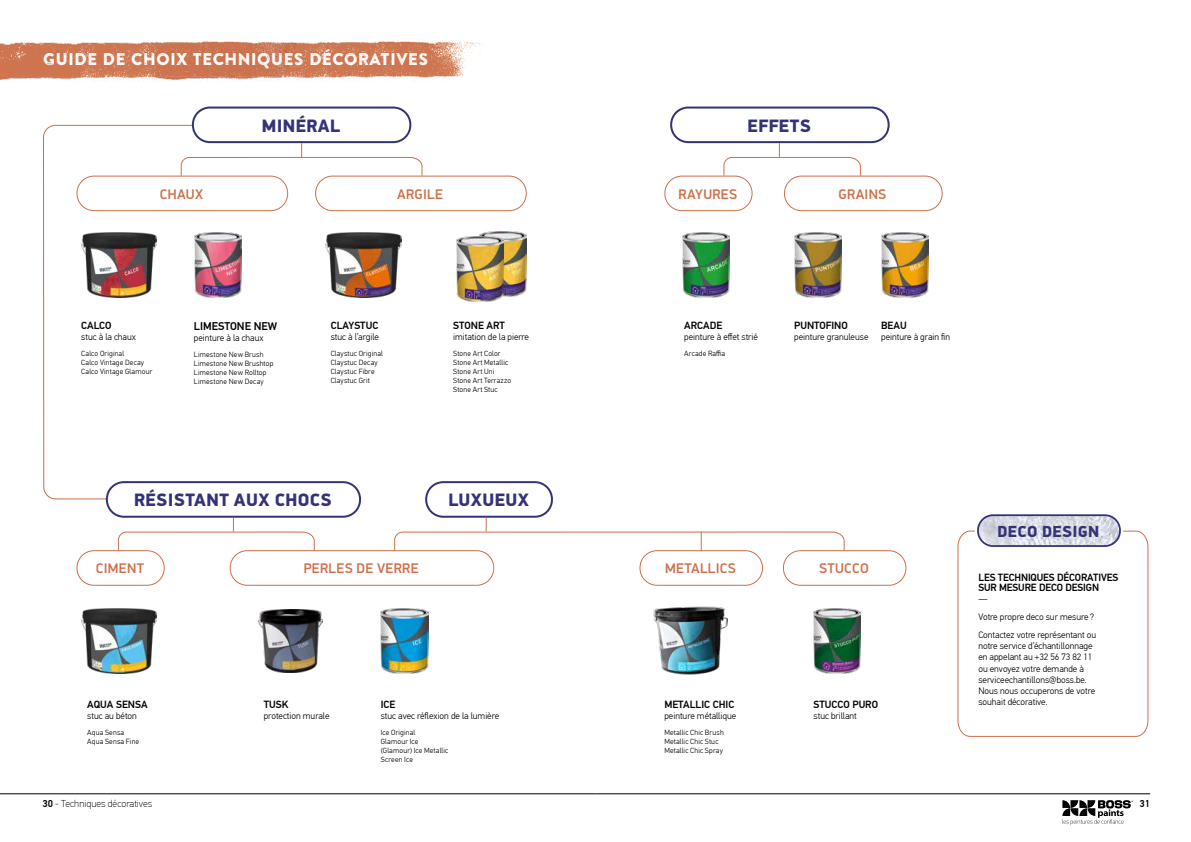
<style>
.page{position:relative;width:1191px;height:842px;background:#fff}
.page>*{position:absolute;margin:0;border:0;box-sizing:border-box;transform-origin:0 0}
.t1{font:900 18px "PFDIN Display Pro";letter-spacing:.02em;color:#353378}
.t2{font:17px "Brandon Printed Two";color:#fff}
.t3{font:900 16.1px "PFDIN Display Pro";letter-spacing:.02em;color:#353378}
.t4{font:500 14px "PFDIN Display Pro";letter-spacing:.02em;color:#cd6f4b}
.t5{font:500 11.2px "PF Din Text Pro";color:#000}
.t6{font:500 10.4px/9.3px "PF Din Text Pro";color:#000}
.t7{font:100 10px "PF Din Text Pro";color:#000}
.t8{font:500 10px "PF Din Text Pro";color:#000}
.t9{font:300 9.3px/11.1px "PF Din Text Pro";color:#000}
.t10{font:300 7.5px/9px "PF Din Text Pro";letter-spacing:.025em;color:#000}
.s1{font-weight:500}
</style>
<div class="page">
<hr style="left:0;top:793px;width:595px;height:1px;background:#000">
<hr style="left:595px;top:793px;width:555px;height:1px;background:#000">
<svg style="left:1062px;top:800px;width:70px;height:25px"></svg>
<img style="left:201px;top:233px;width:40px;height:65px">
<img style="left:326px;top:232px;width:75px;height:66px">
<img style="left:81px;top:608px;width:75px;height:65px">
<img style="left:381px;top:608px;width:47px;height:65px">
<img style="left:881px;top:233px;width:47px;height:65px">
<img style="left:794px;top:233px;width:47px;height:65px">
<img style="left:654px;top:606px;width:73px;height:69px">
<img style="left:682px;top:233px;width:47px;height:65px">
<img style="left:813px;top:608px;width:48px;height:65px">
<img style="left:258px;top:609px;width:64px;height:63px">
<img style="left:479px;top:232px;width:48px;height:65px">
<img style="left:456px;top:236px;width:47px;height:65px">
<svg style="left:43px;top:109px;width:158px;height:391px"></svg>
<svg style="left:957px;top:530px;width:192px;height:207px"></svg>
<img style="left:978px;top:516px;width:142px;height:30px">
<div style="left:974px;top:512px;width:149px;height:37px;border:3px solid #fff;border-radius:17px"></div>
<div style="left:193px;top:108px;width:217px;height:34px;background:#fff;border-radius:17px"></div>
<div style="left:192px;top:107px;width:219px;height:36px;border:2px solid #353378;border-radius:17px"></div>
<div style="left:107px;top:482px;width:253px;height:35px;background:#fff;border-radius:17px"></div>
<div style="left:106px;top:481px;width:255px;height:37px;border:2px solid #353378;border-radius:17px"></div>
<div style="left:425px;top:481px;width:128px;height:37px;border:2px solid #353378;border-radius:17px"></div>
<div style="left:977px;top:514px;width:143px;height:33px;border:2px solid #353378;border-radius:15px"></div>
<div style="left:76px;top:550px;width:89px;height:36px;border:1px solid #cd6f4b;border-radius:17px"></div>
<div style="left:639px;top:550px;width:124px;height:36px;border:1px solid #cd6f4b;border-radius:17px"></div>
<div style="left:76px;top:176px;width:212px;height:35px;border:1px solid #cd6f4b;border-radius:17px"></div>
<div style="left:315px;top:176px;width:212px;height:35px;border:1px solid #cd6f4b;border-radius:17px"></div>
<div style="left:230px;top:550px;width:264px;height:36px;border:1px solid #cd6f4b;border-radius:17px"></div>
<div style="left:783px;top:550px;width:123px;height:36px;border:1px solid #cd6f4b;border-radius:17px"></div>
<svg style="left:180px;top:143px;width:243px;height:34px"></svg>
<svg style="left:117px;top:518px;width:198px;height:33px"></svg>
<svg style="left:394px;top:518px;width:451px;height:33px"></svg>
<div style="left:670px;top:107px;width:219px;height:36px;border:2px solid #353378;border-radius:17px"></div>
<div style="left:664px;top:176px;width:88px;height:35px;border:1px solid #cd6f4b;border-radius:17px"></div>
<div style="left:784px;top:176px;width:158px;height:35px;border:1px solid #cd6f4b;border-radius:17px"></div>
<svg style="left:723px;top:143px;width:138px;height:34px"></svg>
<img style="left:336px;top:41px;width:148px;height:37px">
<img style="left:0;top:41px;width:336px;height:41px">
<h2 class="t2" style="left:43px;top:49px;width:387px">GUIDE DE CHOIX TECHNIQUES DÉCORATIVES</h2>
<h1 class="t1" style="left:262px;top:114px;width:80px">MINÉRAL</h1>
<h3 class="t4" style="left:160px;top:185px;width:45px">CHAUX</h3>
<h3 class="t4" style="left:397px;top:185px;width:47px">ARGILE</h3>
<h1 class="t1" style="left:747px;top:114px;width:65px">EFFETS</h1>
<h3 class="t4" style="left:678px;top:185px;width:60px">RAYURES</h3>
<h3 class="t4" style="left:838px;top:185px;width:49px">GRAINS</h3>
<p class="t6" style="left:81px;top:321px;width:32px">CALCO</p>
<p class="t9" style="left:81px;top:331px;width:56px">stuc à la chaux</p>
<p class="t10" style="left:81px;top:349px;width:72px">Calco Original<br>Calco Vintage Decay<br>Calco Vintage Glamour</p>
<p class="t5" style="left:194px;top:319px;width:85px">LIMESTONE NEW</p>
<p class="t9" style="left:194px;top:332px;width:71px">peinture à la chaux</p>
<p class="t10" style="left:194px;top:350px;width:81px">Limestone New Brush<br>Limestone New Brushtop<br>Limestone New Rolltop<br>Limestone New Decay</p>
<p class="t6" style="left:331px;top:321px;width:49px">CLAYSTUC</p>
<p class="t9" style="left:331px;top:331px;width:50px">stuc à l’argile</p>
<p class="t10" style="left:331px;top:349px;width:54px">Claystuc Original<br>Claystuc Decay<br>Claystuc Fibre<br>Claystuc Grit</p>
<p class="t6" style="left:453px;top:321px;width:53px">STONE ART</p>
<p class="t9" style="left:453px;top:331px;width:77px">imitation de la pierre</p>
<p class="t10" style="left:453px;top:349px;width:59px">Stone Art Color<br>Stone Art Metallic<br>Stone Art Uni<br>Stone Art Terrazzo<br>Stone Art Stuc</p>
<p class="t6" style="left:684px;top:321px;width:40px">ARCADE</p>
<p class="t9" style="left:684px;top:331px;width:75px">peinture à effet strié</p>
<p class="t10" style="left:684px;top:349px;width:42px">Arcade Raffia</p>
<p class="t6" style="left:794px;top:321px;width:55px">PUNTOFINO</p>
<p class="t9" style="left:794px;top:331px;width:76px">peinture granuleuse</p>
<p class="t6" style="left:881px;top:321px;width:27px">BEAU</p>
<p class="t9" style="left:881px;top:331px;width:70px">peinture à grain fin</p>
<h1 class="t1" style="left:134px;top:489px;width:199px">RÉSISTANT AUX CHOCS</h1>
<h1 class="t1" style="left:448px;top:489px;width:82px">LUXUEUX</h1>
<h3 class="t4" style="left:96px;top:560px;width:50px">CIMENT</h3>
<h3 class="t4" style="left:665px;top:560px;width:72px">METALLICS</h3>
<h3 class="t4" style="left:304px;top:560px;width:116px">PERLES DE VERRE</h3>
<h3 class="t4" style="left:819px;top:560px;width:51px">STUCCO</h3>
<p class="t6" style="left:87px;top:699px;width:62px">AQUA SENSA</p>
<p class="t9" style="left:87px;top:710px;width:51px">stuc au béton</p>
<p class="t10" style="left:87px;top:728px;width:53px">Aqua Sensa<br>Aqua Sensa Fine</p>
<p class="t6" style="left:264px;top:699px;width:26px">TUSK</p>
<p class="t9" style="left:264px;top:710px;width:67px">protection murale</p>
<p class="t6" style="left:381px;top:699px;width:16px">ICE</p>
<p class="t9" style="left:381px;top:710px;width:120px">stuc avec réflexion de la lumière</p>
<p class="t10" style="left:381px;top:728px;width:69px">Ice Original<br>Glamour Ice (Glamour) Ice Metallic<br>Screen Ice</p>
<p class="t6" style="left:664px;top:699px;width:71px">METALLIC CHIC</p>
<p class="t9" style="left:664px;top:710px;width:73px">peinture métallique</p>
<p class="t10" style="left:664px;top:728px;width:61px">Metallic Chic Brush<br>Metallic Chic Stuc<br>Metallic Chic Spray</p>
<p class="t6" style="left:813px;top:699px;width:66px">STUCCO PURO</p>
<p class="t9" style="left:813px;top:710px;width:45px">stuc brillant</p>
<h3 class="t3" style="left:997px;top:521px;width:103px">DECO DESIGN</h3>
<p class="t6" style="left:978px;top:573px;width:141px">LES TECHNIQUES DÉCORATIVES<br>SUR MESURE DECO DESIGN</p>
<p class="t9" style="left:978px;top:590px;width:119px;line-height:18.2px">—<br>Votre propre deco sur mesure ?<br>Contactez votre représentant ou</p>
<p class="t9" style="left:978px;top:641px;width:118px">notre service d’échantillonnage en appelant au +32 56 73 82 11 ou envoyez votre demande à serviceechantillons@boss.be.<br>Nous nous occuperons de votre souhait décorative.</p>
<p class="t7" style="left:43px;top:798px;width:111px"><span class="s1">30</span> - Techniques décoratives</p>
<p class="t8" style="left:1139px;top:798px;width:12px">31</p>
</div>
